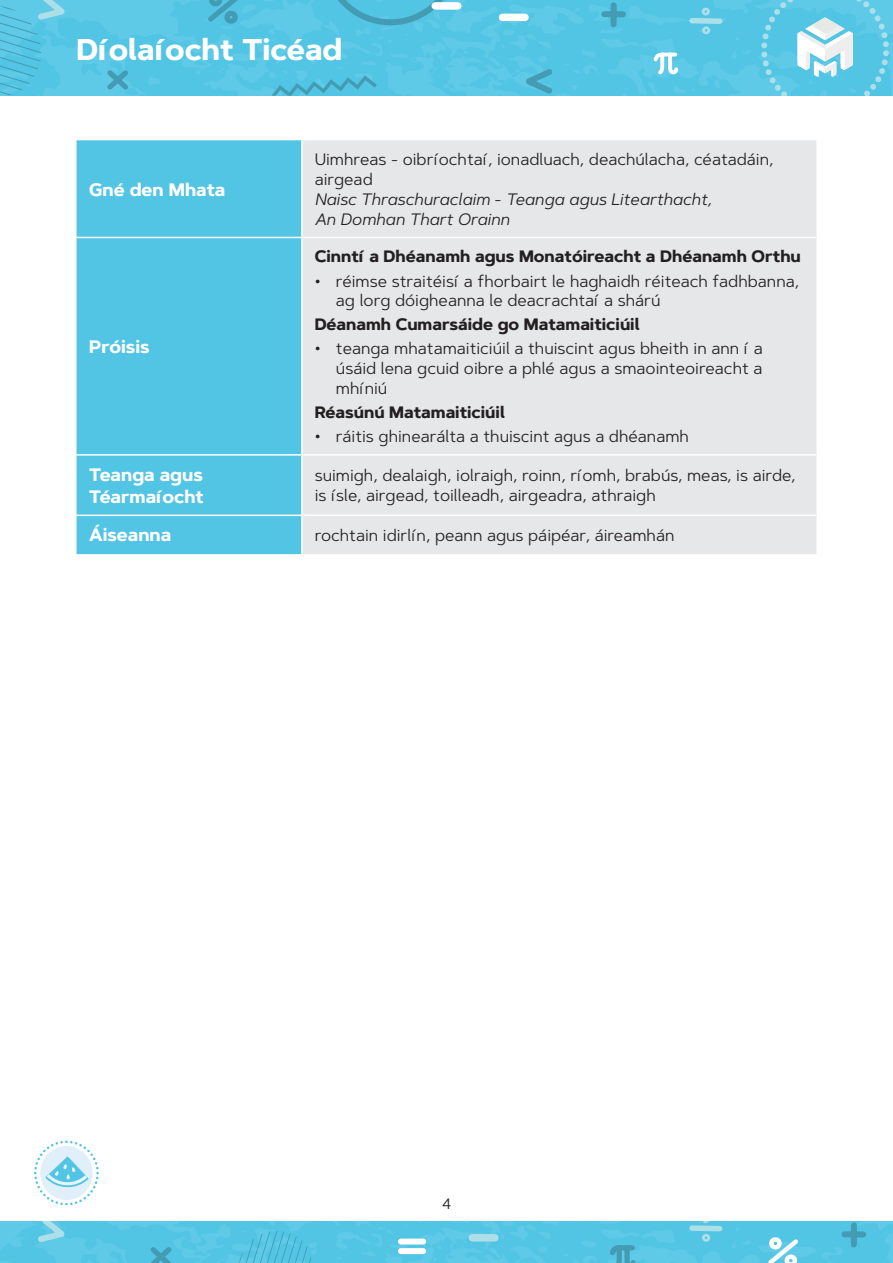
<style>
.page{position:relative;width:893px;height:1263px;background:#fff}
.page>*{position:absolute;margin:0;border:0;box-sizing:border-box;transform-origin:0 0}
.t1{font:700 30px "Artegra Sans";color:#fff}
.Table_Headings{font:700 18px/21.6px "Artegra Sans";color:#fff}
.Body{font:16.5px/19.8px "Artegra Sans";color:#231f20}
.Body-2{font:700 16.5px "Artegra Sans";color:#231f20}
.Body-3{font:italic 16.5px "Artegra Sans";color:#231f20}
.t2{font:15px "Artegra Sans";color:#231f20}
.s1{font-style:normal}
</style>
<div class="page">
<svg style="left:0;top:0;width:893px;height:96px;background:#56c6e5"></svg>
<svg style="left:271px;top:75px;width:106px;height:21px;background:#4fbbd9"></svg>
<svg style="left:0;top:0;width:75px;height:94px;background:#5ac6e3"></svg>
<svg style="left:514px;top:64px;width:43px;height:32px"></svg>
<div style="left:502px;top:14px;width:23px;height:7px;background:#fff"></div>
<svg style="left:686px;top:5px;width:39px;height:32px"></svg>
<div style="left:604px;top:11px;width:19px;height:6px;background:#439cb3"></div>
<div style="left:610px;top:5px;width:7px;height:19px;background:#439cb3"></div>
<svg style="left:652px;top:51px;width:28px;height:27px"></svg>
<svg style="left:203px;top:0;width:40px;height:28px"></svg>
<svg style="left:323px;top:0;width:135px;height:25px;background:#51bdda"></svg>
<svg style="left:103px;top:65px;width:30px;height:29px"></svg>
<svg style="left:761px;top:0;width:128px;height:96px;background:#75cfe7"></svg>
<div style="left:435px;top:2px;width:23px;height:8px;background:#fff"></div>
<svg style="left:0;top:1221px;width:893px;height:42px;background:#59c6e4"></svg>
<svg style="left:34px;top:1140px;width:65px;height:65px"></svg>
<div style="left:77px;top:140px;width:224px;height:414px;background:#52c4e4"></div>
<div style="left:303px;top:140px;width:513px;height:414px;background:#e6e7e9"></div>
<hr style="left:77px;top:237px;width:225px;height:1px;background:#fff">
<hr style="left:302px;top:237px;width:514px;height:1px;background:#fff">
<hr style="left:77px;top:454px;width:225px;height:2px;background:#fff">
<hr style="left:302px;top:454px;width:514px;height:2px;background:#fff">
<hr style="left:77px;top:515px;width:225px;height:1px;background:#fff">
<hr style="left:302px;top:515px;width:514px;height:1px;background:#fff">
<h1 class="t1" style="left:77px;top:28px;width:267px">Díolaíocht Ticéad</h1>
<p class="Table_Headings" style="left:89px;top:179px;width:138px">Gné den Mhata</p>
<p class="Table_Headings" style="left:89px;top:336px;width:62px">Próisis</p>
<p class="Body" style="left:315px;top:149px;width:460px">Uimhreas - oibríochtaí, ionadluach, deachúlacha, céatadáin, airgead</p>
<p class="Body-3" style="left:315px;top:188px;width:398px">Naisc Thraschuraclaim <span class="s1">-</span> Teanga agus Litearthacht,</p>
<p class="Body-3" style="left:315px;top:207px;width:196px">An Domhan Thart Orainn</p>
<p class="Body-2" style="left:315px;top:244px;width:488px">Cinntí a Dhéanamh agus Monatóireacht a Dhéanamh Orthu</p>
<p class="Body" style="left:336px;top:270px;width:465px;text-indent:-21px">• réimse straitéisí a fhorbairt le haghaidh réiteach fadhbanna, ag lorg dóigheanna le deacrachtaí a shárú</p>
<p class="Body-2" style="left:315px;top:312px;width:326px">Déanamh Cumarsáide go Matamaiticiúil</p>
<p class="Body" style="left:336px;top:338px;width:428px;text-align:justify;text-indent:-21px">• teanga mhatamaiticiúil a thuiscint agus bheith in ann í a úsáid lena gcuid oibre a phlé agus a smaointeoireacht a mhíniú</p>
<p class="Body-2" style="left:315px;top:400px;width:192px">Réasúnú Matamaiticiúil</p>
<p class="Body" style="left:315px;top:426px;width:376px">• ráitis ghinearálta a thuiscint agus a dhéanamh</p>
<p class="Table_Headings" style="left:89px;top:464px;width:116px">Teanga agus<br>Téarmaíocht</p>
<p class="Body" style="left:315px;top:465px;width:482px">suimigh, dealaigh, iolraigh, roinn, ríomh, brabús, meas, is airde, is ísle, airgead, toilleadh, airgeadra, athraigh</p>
<p class="Table_Headings" style="left:89px;top:525px;width:84px">Áiseanna</p>
<p class="Body" style="left:315px;top:525px;width:361px">rochtain idirlín, peann agus páipéar, áireamhán</p>
<p class="t2" style="left:442px;top:1193px;width:11px">4</p>
</div>
